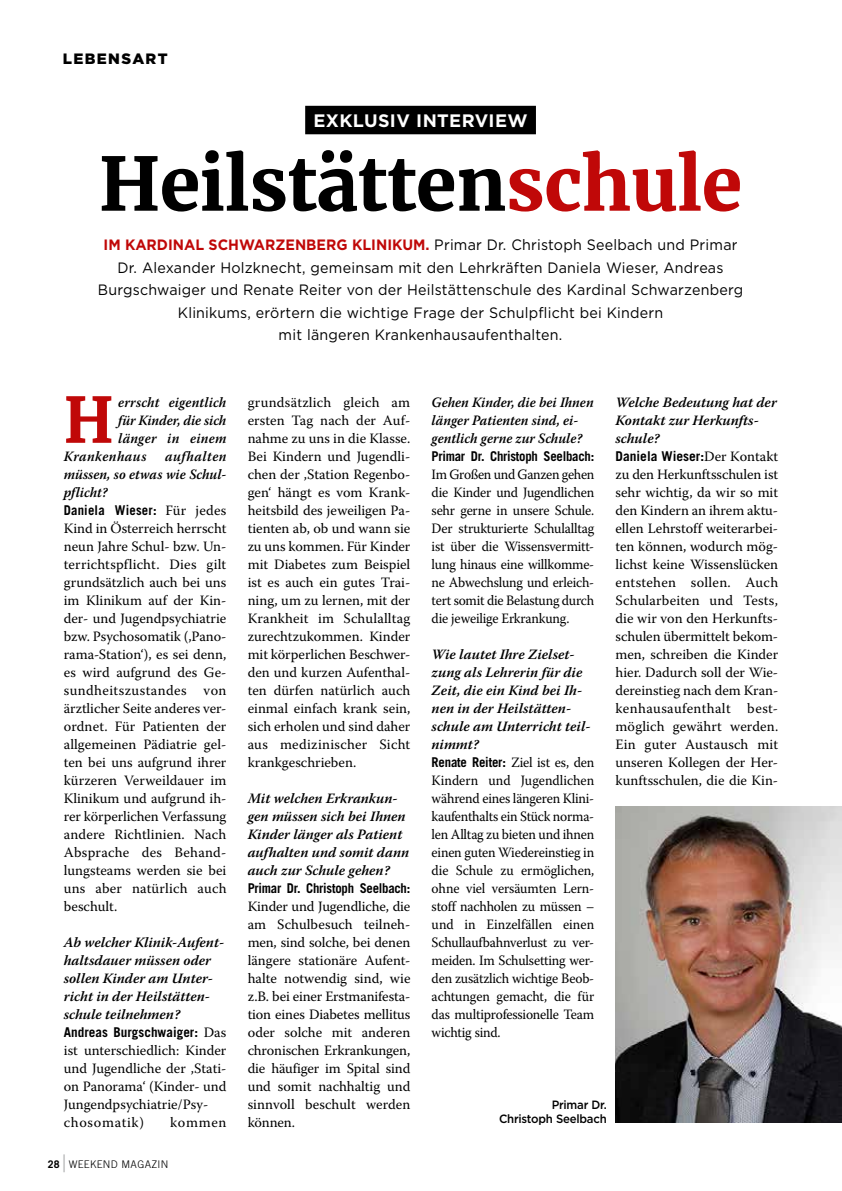
<style>
.page{position:relative;width:842px;height:1191px;background:#fff}
.page>*{position:absolute;margin:0;border:0;box-sizing:border-box;transform-origin:0 0}
.t1{font:700 73.5px "Merriweather";letter-spacing:-.01em;color:#000}
.t2{font:700 62.7px "Merriweather";color:#c00808;scale:.95 1}
.t3{font:700 24px "Trade Gothic LT Std";color:#b1b2b3;scale:.4 1}
.t4{font:700 18px "Gotham";letter-spacing:.02em;color:#fff}
.t5{font:15px/22.5px "Gotham";letter-spacing:.015em;color:#000;text-align:center;scale:.95 1}
.t6{font:900 15px "Gotham";letter-spacing:.09em;color:#000}
.t7{font:14.25px/18px "Warnock Pro";color:#000;text-align:justify}
.t8{font:14.25px/18px "Warnock Pro";color:#000;text-align:justify;scale:.95 1}
.t9{font:italic 600 14.25px/18px "Warnock Pro";color:#000}
.t10{font:italic 600 14.25px/18px "Warnock Pro";color:#000;text-align:justify;scale:.95 1}
.t11{font:italic 600 14.25px "Warnock Pro";letter-spacing:.02em;color:#000;scale:.95 1}
.t12{font:italic 600 14.25px "Warnock Pro";letter-spacing:.035em;color:#000;scale:.95 1}
.t13{font:700 13.5px "Trade Gothic LT Std";letter-spacing:-.015em;color:#000;scale:.95 1}
.t14{font:700 13.5px "Trade Gothic LT Std";letter-spacing:-.015em;color:#000}
.t15{font:700 13.5px "Trade Gothic LT Std";letter-spacing:.015em;color:#000;scale:.95 1}
.t16{font:500 12px/13.5px "Gotham";letter-spacing:-.02em;color:#000;text-align:right;scale:.95 1}
.t17{font:300 10.5px "Trade Gothic LT Std";letter-spacing:.03em;color:#000}
.t18{font:700 10.5px "Trade Gothic LT Std";color:#000}
.s1{color:#c00808}
.s2{font-weight:700;color:#c00808}
.s3{font-family:"Warnock Pro";font-weight:400;font-size:14.25px}
</style>
<div class="page">
<div style="left:305px;top:106px;width:231px;height:28px;background:#000"></div>
<img style="left:615px;top:806px;width:227px;height:316px">
<p class="t6" style="left:63px;top:50px;width:106px">LEBENSART</p>
<p class="t4" style="left:313px;top:109px;width:216px">EXKLUSIV INTERVIEW</p>
<h1 class="t1" style="left:99px;top:135px;width:645px">Heilstätten<span class="s1">schule</span></h1>
<p class="t5" style="left:98px;top:233px;width:681px"><span class="s2">IM KARDINAL SCHWARZENBERG KLINIKUM.</span> Primar Dr. Christoph Seelbach und Primar Dr. Alexander Holzknecht, gemeinsam mit den Lehrkräften Daniela Wieser, Andreas Burgschwaiger und Renate Reiter von der Heilstättenschule des Kardinal Schwarzenberg Klinikums, erörtern die wichtige Frage der Schulpflicht bei Kindern<br>mit längeren Krankenhausaufenthalten.</p>
<h2 class="t2" style="left:64px;top:378px;width:54px">H</h2>
<p class="t10" style="left:118px;top:393px;width:115px">errscht eigentlich</p>
<p class="t10" style="left:118px;top:411px;width:115px">für Kinder, die sich</p>
<p class="t11" style="left:118px;top:429px;width:115px">länger in einem</p>
<p class="t12" style="left:64px;top:447px;width:89px">Krankenhaus</p>
<p class="t10" style="left:64px;top:447px;width:173px;text-indent:101px">aufhalten müssen, so etwas wie Schul&shy;pflicht?</p>
<p class="t15" style="left:64px;top:502px;width:173px">Daniela Wieser: <span class="s3">Für jedes</span></p>
<p class="t7" style="left:64px;top:519px;width:164px">Kind in Österreich herrscht neun Jahre Schul- bzw. Un&shy;terrichtspflicht. Dies gilt grundsätzlich auch bei uns im Klinikum auf der Kin&shy;der- und Jugendpsychiatrie bzw. Psychosomatik (‚Pano&shy;rama-Station‘), es sei denn, es wird aufgrund des Ge&shy;sundheitszustandes von ärztlicher Seite anderes ver&shy;ordnet. Für Patienten der allgemeinen Pädiatrie gel&shy;ten bei uns aufgrund ihrer kürzeren Verweildauer im Klinikum und aufgrund ih&shy;rer körperlichen Verfassung andere Richtlinien. Nach Absprache des Behand&shy;lungsteams werden sie bei uns aber natürlich auch beschult.</p>
<p class="t9" style="left:64px;top:933px;width:162px">Ab welcher Klinik-Aufent&shy;haltsdauer müssen oder sollen Kinder am Unter&shy;richt in der Heilstätten&shy;schule teilnehmen?</p>
<p class="t14" style="left:64px;top:1024px;width:164px">Andreas Burgschwaiger: <span class="s3">Das</span></p>
<p class="t7" style="left:64px;top:1041px;width:164px;text-align:left">ist unterschiedlich: Kinder und Jugendliche der ‚Stati&shy;on Panorama‘ (Kinder- und<br>Jungendpsychiatrie/Psy&shy;chosomatik)</p>
<p class="t7" style="left:170px;top:1113px;width:58px">kommen</p>
<p class="t18" style="left:48px;top:1157px;width:13px">28</p>
<h3 class="t3" style="left:63px;top:1148px;width:7px">|</h3>
<p class="t17" style="left:69px;top:1157px;width:101px">WEEKEND MAGAZIN</p>
<p class="t7" style="left:248px;top:393px;width:164px">grundsätzlich gleich am ersten Tag nach der Auf&shy;nahme zu uns in die Klasse.<br>Bei Kindern und Jugendli&shy;chen der ‚Station Regenbo&shy;gen‘ hängt es vom Krank&shy;heitsbild des jeweiligen Pa&shy;tienten ab, ob und wann sie zu uns kommen. Für Kinder mit Diabetes zum Beispiel ist es auch ein gutes Trai&shy;ning, um zu lernen, mit der Krankheit im Schulalltag zurechtzukommen. Kinder mit körperlichen Beschwer&shy;den und kurzen Aufenthal&shy;ten dürfen natürlich auch einmal einfach krank sein, sich erholen und sind daher aus medizinischer Sicht krankgeschrieben.</p>
<p class="t9" style="left:248px;top:789px;width:163px">Mit welchen Erkrankun&shy;gen müssen sich bei Ihnen<br>Kinder länger als Patient aufhalten und somit dann auch zur Schule gehen?</p>
<p class="t13" style="left:248px;top:880px;width:173px">Primar Dr. Christoph Seelbach:</p>
<p class="t7" style="left:248px;top:897px;width:164px">Kinder und Jugendliche, die am Schulbesuch teilneh&shy;men, sind solche, bei denen längere stationäre Aufent&shy;halte notwendig sind, wie z.B. bei einer Erstmanifesta&shy;tion eines Diabetes mellitus oder solche mit anderen chronischen Erkrankungen, die häufiger im Spital sind und somit nachhaltig und sinnvoll beschult werden können.</p>
<p class="t10" style="left:432px;top:393px;width:172px;text-align:left">Gehen Kinder, die bei Ihnen länger Patienten sind, ei&shy;gentlich gerne zur Schule?</p>
<p class="t13" style="left:432px;top:448px;width:173px">Primar Dr. Christoph Seelbach:</p>
<p class="t8" style="left:432px;top:465px;width:173px">Im Großen und Ganzen gehen die Kinder und Jugendlichen sehr gerne in unsere Schule.<br>Der strukturierte Schulalltag ist über die Wissensvermitt&shy;lung hinaus eine willkomme&shy;ne Abwechslung und erleich&shy;tert somit die Belastung durch die jeweilige Erkrankung.</p>
<p class="t9" style="left:432px;top:645px;width:160px">Wie lautet Ihre Zielset&shy;zung als Lehrerin für die<br>Zeit, die ein Kind bei Ih&shy;nen in der Heilstätten&shy;schule am Unterricht teil&shy;nimmt?</p>
<p class="t13" style="left:432px;top:754px;width:173px">Renate Reiter: <span class="s3">Ziel ist es, den</span></p>
<p class="t8" style="left:432px;top:771px;width:173px">Kindern und Jugendlichen während eines längeren Klini&shy;kaufenthalts ein Stück norma&shy;len Alltag zu bieten und ihnen einen guten Wiedereinstieg in die Schule zu ermöglichen, ohne viel versäumten Lern&shy;stoff nachholen zu müssen – und in Einzelfällen einen Schullaufbahnverlust zu ver&shy;meiden. Im Schulsetting wer&shy;den zusätzlich wichtige Beob&shy;achtungen gemacht, die für das multiprofessionelle Team wichtig sind.</p>
<p class="t9" style="left:615px;top:393px;width:163px">Welche Bedeutung hat der<br>Kontakt zur Herkunfts&shy;schule?</p>
<p class="t14" style="left:615px;top:448px;width:164px">Daniela Wieser:<span class="s3">Der Kontakt</span></p>
<p class="t7" style="left:615px;top:465px;width:164px">zu den Herkunftsschulen ist sehr wichtig, da wir so mit den Kindern an ihrem aktu&shy;ellen Lehrstoff weiterarbei&shy;ten können, wodurch mög&shy;lichst keine Wissenslücken entstehen sollen. Auch Schularbeiten und Tests, die wir von den Herkunfts&shy;schulen übermittelt bekom&shy;men, schreiben die Kinder hier. Dadurch soll der Wie&shy;dereinstieg nach dem Kran&shy;kenhausaufenthalt best&shy;möglich gewährt werden.<br>Ein guter Austausch mit unseren Kollegen der Her&shy;kunftsschulen, die die Kin-</p>
<p class="t16" style="left:499px;top:1098px;width:115px">Primar Dr.<br>Christoph Seelbach</p>
</div>
